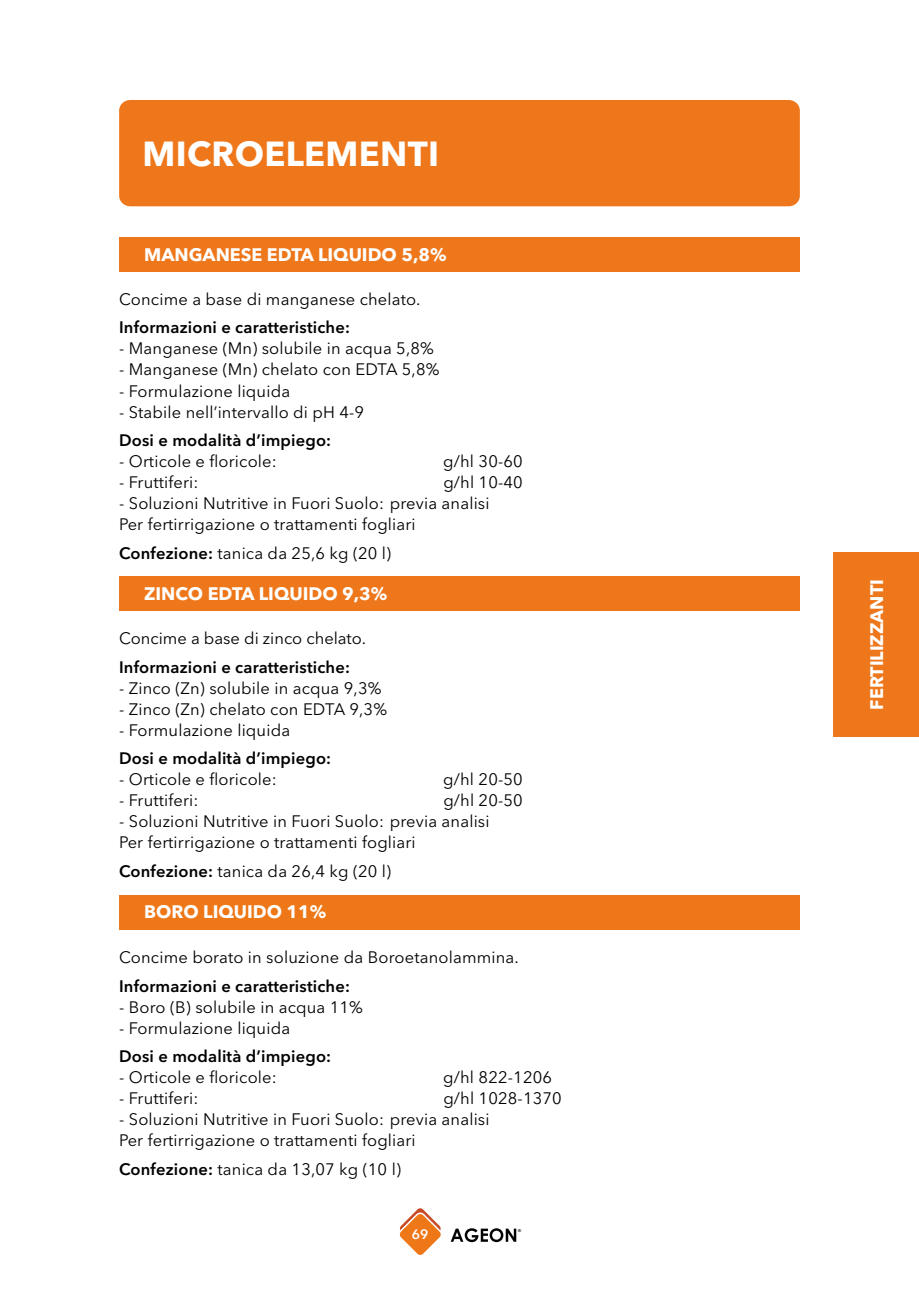
<style>
.page{position:relative;width:919px;height:1289px;background:#fff}
.page>*{position:absolute;margin:0;border:0;box-sizing:border-box;transform-origin:0 0}
.t1{font:700 34.5px "Avenir Next LT Pro";letter-spacing:.01em;color:#fff}
.t2{font:700 18px "Avenir Next LT Pro";color:#fff}
.t3{font:16.5px/21px "Avenir Next LT Pro";letter-spacing:.01em;color:#000}
.t4{font:600 16.5px "Avenir Next LT Pro";letter-spacing:.01em;color:#000}
.t5{font:600 13.5px "Avenir Next LT Pro";color:#fff}
.t6{font:700 4.05px "Arial";color:#020203}
.s1{font-weight:600}
</style>
<div class="page">
<svg style="left:450px;top:1228px;width:66px;height:14px"></svg>
<svg style="left:399px;top:1208px;width:42px;height:47px"></svg>
<div style="left:119px;top:237px;width:680px;height:34px;background:#ee771b"></div>
<div style="left:119px;top:100px;width:680px;height:106px;background:#ee771b;border-radius:11px"></div>
<div style="left:119px;top:576px;width:680px;height:34px;background:#ee771b"></div>
<div style="left:119px;top:895px;width:680px;height:34px;background:#ee7718"></div>
<div style="left:833px;top:552px;width:85px;height:184px;background:#ee771b"></div>
<h1 class="t1" style="left:142px;top:133px;width:298px">MICROELEMENTI</h1>
<p class="t2" style="left:144px;top:243px;width:304px">MANGANESE EDTA LIQUIDO 5,8%</p>
<p class="t3" style="left:119px;top:288px;width:303px">Concime a base di manganese chelato.</p>
<p class="t4" style="left:119px;top:318px;width:232px">Informazioni e caratteristiche:</p>
<p class="t3" style="left:119px;top:338px;width:316px">- Manganese (Mn) solubile in acqua 5,8%</p>
<p class="t3" style="left:119px;top:359px;width:322px">- Manganese (Mn) chelato con EDTA 5,8%</p>
<p class="t3" style="left:119px;top:380px;width:172px">- Formulazione liquida</p>
<p class="t3" style="left:119px;top:401px;width:246px">- Stabile nell’intervallo di pH 4-9</p>
<p class="t4" style="left:119px;top:430px;width:214px">Dosi e modalità d’impiego:</p>
<p class="t3" style="left:119px;top:450px;width:159px">- Orticole e floricole:</p>
<p class="t3" style="left:443px;top:450px;width:81px">g/hl 30-60</p>
<p class="t3" style="left:119px;top:471px;width:81px">- Fruttiferi:</p>
<p class="t3" style="left:443px;top:471px;width:81px">g/hl 10-40</p>
<p class="t3" style="left:119px;top:493px;width:372px">- Soluzioni Nutritive in Fuori Suolo: previa analisi<br>Per fertirrigazione o trattamenti fogliari</p>
<p class="t3" style="left:119px;top:542px;width:273px"><span class="s1">Confezione:</span> tanica da 25,6 kg (20 l)</p>
<p class="t2" style="left:144px;top:582px;width:245px">ZINCO EDTA LIQUIDO 9,3%</p>
<p class="t3" style="left:119px;top:628px;width:248px">Concime a base di zinco chelato.</p>
<p class="t4" style="left:119px;top:657px;width:232px">Informazioni e caratteristiche:</p>
<p class="t3" style="left:119px;top:677px;width:264px">- Zinco (Zn) solubile in acqua 9,3%</p>
<p class="t3" style="left:119px;top:698px;width:269px">- Zinco (Zn) chelato con EDTA 9,3%</p>
<p class="t3" style="left:119px;top:719px;width:172px">- Formulazione liquida</p>
<p class="t4" style="left:119px;top:748px;width:214px">Dosi e modalità d’impiego:</p>
<p class="t3" style="left:119px;top:769px;width:159px">- Orticole e floricole:</p>
<p class="t3" style="left:443px;top:769px;width:81px">g/hl 20-50</p>
<p class="t3" style="left:119px;top:790px;width:81px">- Fruttiferi:</p>
<p class="t3" style="left:443px;top:790px;width:81px">g/hl 20-50</p>
<p class="t3" style="left:119px;top:811px;width:372px">- Soluzioni Nutritive in Fuori Suolo: previa analisi<br>Per fertirrigazione o trattamenti fogliari</p>
<p class="t3" style="left:119px;top:860px;width:273px"><span class="s1">Confezione:</span> tanica da 26,4 kg (20 l)</p>
<p class="t2" style="left:144px;top:901px;width:184px">BORO LIQUIDO 11%</p>
<p class="t3" style="left:119px;top:946px;width:401px">Concime borato in soluzione da Boroetanolammina.</p>
<p class="t4" style="left:119px;top:975px;width:232px">Informazioni e caratteristiche:</p>
<p class="t3" style="left:119px;top:996px;width:245px">- Boro (B) solubile in acqua 11%</p>
<p class="t3" style="left:119px;top:1017px;width:172px">- Formulazione liquida</p>
<p class="t4" style="left:119px;top:1046px;width:214px">Dosi e modalità d’impiego:</p>
<p class="t3" style="left:119px;top:1066px;width:159px">- Orticole e floricole:</p>
<p class="t3" style="left:443px;top:1066px;width:110px">g/hl 822-1206</p>
<p class="t3" style="left:119px;top:1087px;width:81px">- Fruttiferi:</p>
<p class="t3" style="left:443px;top:1087px;width:120px">g/hl 1028-1370</p>
<p class="t3" style="left:119px;top:1108px;width:372px">- Soluzioni Nutritive in Fuori Suolo: previa analisi<br>Per fertirrigazione o trattamenti fogliari</p>
<p class="t3" style="left:119px;top:1158px;width:283px"><span class="s1">Confezione:</span> tanica da 13,07 kg (10 l)</p>
<p class="t5" style="left:412px;top:1225px;width:18px">69</p>
<p class="t6" style="left:518px;top:1227px;width:4px">®</p>
<p class="t2" style="left:865px;top:709px;width:132px;rotate:-90deg">FERTILIZZANTI</p>
</div>
